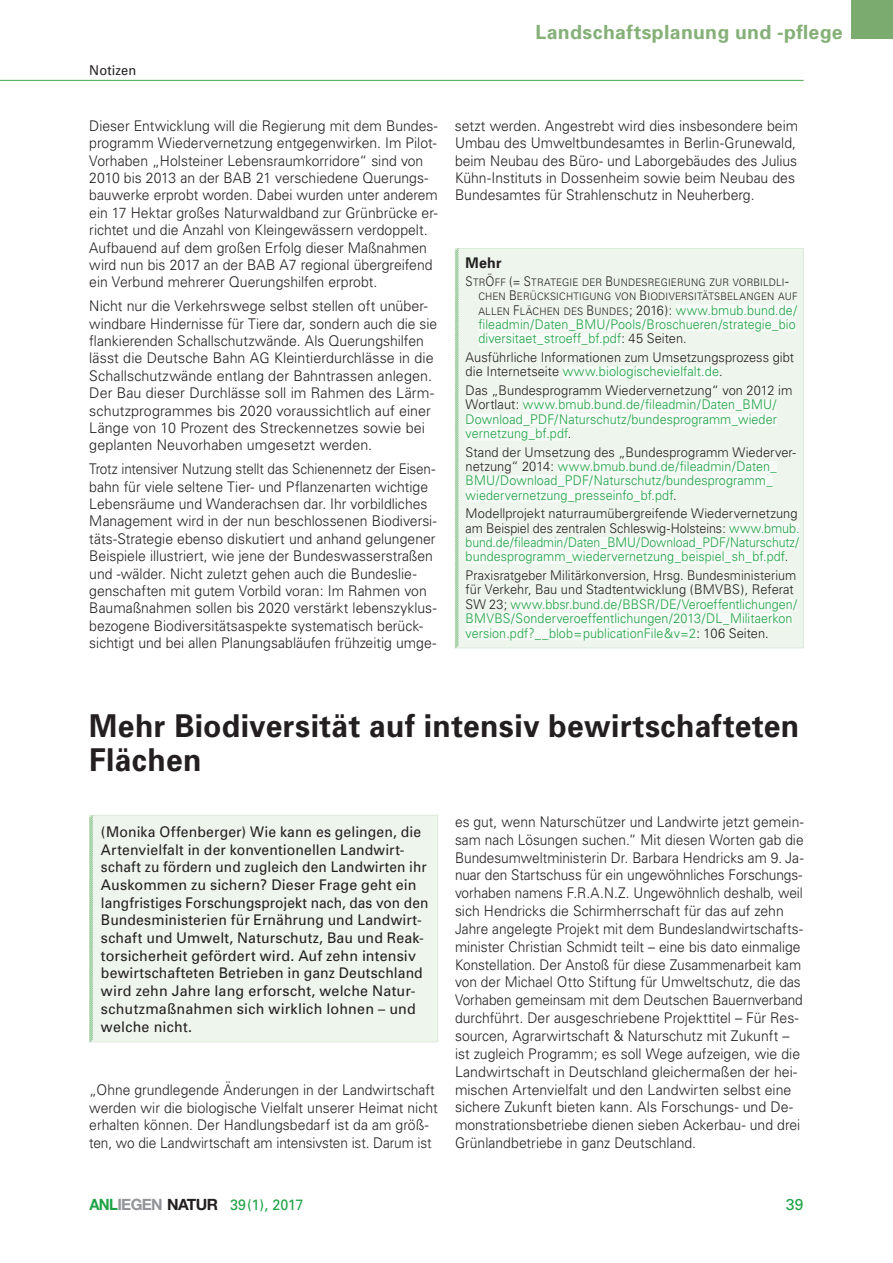
<style>
.page{position:relative;width:893px;height:1263px;background:#fff}
.page>*{position:absolute;margin:0;border:0;box-sizing:border-box;transform-origin:0 0}
.H1__Haupttitel{font:700 31.5px/34.5px "Univers";letter-spacing:.015em;color:#231f20;scale:.95 1}
.t1{font:700 19.5px "Univers";letter-spacing:.015em;color:#85b078}
.t2{font:15.75px "Univers";color:#1fa245}
.t3{font:15px "Univers";letter-spacing:-.01em;color:#1fa245;scale:.95 1}
.P1__Fließtext_2Sp{font:300 14.7px/17.9px "Univers";color:#231f20;scale:.94 1}
.P1__Fließtext_2Sp-2{font:300 14.7px/17.4px "Univers";color:#231f20;scale:.95 1}
.P1__Fließtext_2Sp-3{font:300 14.7px/17.4px "Univers";color:#231f20;scale:.92 1}
.P2__Zusammenfassung{font:14.7px/17.7px "Univers";letter-spacing:.01em;color:#231f20;scale:.95 1}
.P1__Fließtext_2Sp-4{font:300 14.7px/17.4px "Univers";color:#231f20}
.H8__Kol_Titel_4{font:700 14.7px "Univers";color:#231f20;scale:.96 1}
.t4{font:13.5px "Univers";letter-spacing:.01em;color:#231f20;scale:.95 1}
.P8__GliedLit{font:300 13.35px/14.4px "Univers";letter-spacing:.005em;color:#1fa245;scale:.94 1}
.P8__GliedLit-2{font:300 13.35px/14.4px "Univers";letter-spacing:.005em;color:#231f20;scale:.96 1}
.P8__GliedLit-3{font:300 10.35px/14.4px "Univers";letter-spacing:.015em;color:#231f20;scale:.96 1}
.s1{font-size:13.35px}
.s2{font-size:13.8px}
.s3{font-size:13.35px;color:#1fa245}
.s4{color:#231f20}
.s5{color:#1fa245}
.s6{font-family:"Helvetica Neue";font-weight:700;font-size:15.6px}
.s7{font-family:"Helvetica Neue";font-weight:700;font-size:15.6px;color:#939598}
.s8{font-family:"Helvetica Neue";font-weight:700;font-size:15.6px;color:#231f20}
</style>
<div class="page">
<hr style="left:0;top:80px;width:804px;height:1px;background:#57b061">
<div style="left:851px;top:0;width:42px;height:39px;background:#7cab70"></div>
<div style="left:455px;top:248px;width:349px;height:400px;background:#edf5ec;border:1px solid #dbebda"></div>
<svg style="left:454px;top:248px;width:5px;height:401px"></svg>
<div style="left:676px;top:304px;width:121px;height:13px;background:#f7fbf7"></div>
<div style="left:478px;top:319px;width:318px;height:12px;background:#f7fbf7"></div>
<div style="left:478px;top:333px;width:143px;height:13px;background:#f7fbf7"></div>
<div style="left:563px;top:366px;width:156px;height:13px;background:#f7fbf7"></div>
<div style="left:523px;top:399px;width:253px;height:13px;background:#f7fbf7"></div>
<div style="left:466px;top:413px;width:311px;height:13px;background:#f7fbf7"></div>
<div style="left:466px;top:428px;width:102px;height:13px;background:#f7fbf7"></div>
<div style="left:558px;top:461px;width:219px;height:13px;background:#f7fbf7"></div>
<div style="left:466px;top:475px;width:307px;height:13px;background:#f7fbf7"></div>
<div style="left:466px;top:490px;width:203px;height:12px;background:#f7fbf7"></div>
<div style="left:729px;top:523px;width:70px;height:12px;background:#f7fbf7"></div>
<div style="left:466px;top:537px;width:333px;height:13px;background:#f7fbf7"></div>
<div style="left:466px;top:551px;width:315px;height:13px;background:#f7fbf7"></div>
<div style="left:510px;top:599px;width:287px;height:12px;background:#f7fbf7"></div>
<div style="left:466px;top:613px;width:326px;height:13px;background:#f7fbf7"></div>
<div style="left:466px;top:627px;width:230px;height:13px;background:#f7fbf7"></div>
<div style="left:89px;top:815px;width:349px;height:227px;background:#edf5ec;border:1px solid #dbebda"></div>
<svg style="left:89px;top:815px;width:5px;height:228px"></svg>
<p class="t4" style="left:89px;top:62px;width:51px">Notizen</p>
<p class="P1__Fließtext_2Sp-2" style="left:89px;top:117px;width:368px">Dieser Entwicklung will die Regierung mit dem Bundes&shy;programm Wiedervernetzung entgegenwirken. Im Pilot-- Vorhaben „Holsteiner Lebensraumkorridore“ sind von 2010 bis 2013 an der BAB 21 verschiedene Querungs&shy;bauwerke erprobt worden. Dabei wurden unter anderem ein 17 Hektar großes Naturwaldband zur Grünbrücke er&shy;richtet und die Anzahl von Kleingewässern verdoppelt.<br>Aufbauend auf dem großen Erfolg dieser Maßnahmen wird nun bis 2017 an der BAB A7 regional übergreifend ein Verbund mehrerer Querungshilfen erprobt.</p>
<p class="P1__Fließtext_2Sp-4" style="left:89px;top:297px;width:349px">Nicht nur die Verkehrswege selbst stellen oft unüber&shy;windbare Hindernisse für Tiere dar, sondern auch die sie flankierenden Schallschutzwände. Als Querungshilfen lässt die Deutsche Bahn AG Kleintierdurchlässe in die Schallschutzwände entlang der Bahntrassen anlegen.<br>Der Bau dieser Durchlässe soll im Rahmen des Lärm&shy;schutzprogrammes bis 2020 voraussichtlich auf einer Länge von 10 Prozent des Streckennetzes sowie bei geplanten Neuvorhaben umgesetzt werden.</p>
<p class="P1__Fließtext_2Sp-3" style="left:89px;top:460px;width:379px">Trotz intensiver Nutzung stellt das Schienennetz der Eisen&shy;bahn für viele seltene Tier- und Pflanzenarten wichtige Lebensräume und Wanderachsen dar. Ihr vorbildliches Management wird in der nun beschlossenen Biodiversi&shy;täts-Strategie ebenso diskutiert und anhand gelungener Beispiele illustriert, wie jene der Bundeswasserstraßen und -wälder. Nicht zuletzt gehen auch die Bundeslie&shy;genschaften mit gutem Vorbild voran: Im Rahmen von Baumaßnahmen sollen bis 2020 verstärkt lebenszyklus&shy;bezogene Biodiversitätsaspekte systematisch berück&shy;sichtigt und bei allen Planungsabläufen frühzeitig umge-</p>
<h2 class="t1" style="left:536px;top:20px;width:309px">Landschaftsplanung und -pflege</h2>
<p class="P1__Fließtext_2Sp-2" style="left:455px;top:117px;width:363px">setzt werden. Angestrebt wird dies insbesondere beim Umbau des Umweltbundesamtes in Berlin-Grunewald, beim Neubau des Büro- und Laborgebäudes des Julius Kühn-Instituts in Dossenheim sowie beim Neubau des Bundesamtes für Strahlenschutz in Neuherberg.</p>
<p class="H8__Kol_Titel_4" style="left:466px;top:254px;width:39px">Mehr</p>
<p class="P8__GliedLit-3" style="left:478px;top:275px;width:334px;text-indent:-13px"><span class="s1">S</span>TR<span class="s1">Ö</span>FF <span class="s1">(= S</span>TRATEGIE DER <span class="s1">B</span>UNDESREGIERUNG ZUR VORBILDLI<span class="s2">-<br></span>CHEN <span class="s1">B</span>ERÜCKSICHTIGUNG VON <span class="s1">B</span>IODIVERSITÄTSBELANGEN AUF<br>ALLEN <span class="s1">F</span>LÄCHEN DES <span class="s1">B</span>UNDES<span class="s2">;</span> <span class="s1">2016):</span> <span class="s3">www.bmub.bund.de/</span></p>
<p class="P8__GliedLit" style="left:478px;top:317px;width:339px">fileadmin/Daten_BMU/Pools/Broschueren/strategie_bio diversitaet_stroeff_bf.pdf<span class="s4">: 45 Seiten.</span></p>
<p class="P8__GliedLit-2" style="left:466px;top:350px;width:344px">Ausführliche Informationen zum Umsetzungsprozess gibt die Internetseite <span class="s5">www.biologischevielfalt.de</span>.</p>
<p class="P8__GliedLit" style="left:466px;top:383px;width:349px"><span class="s4">Das „Bundesprogramm Wiedervernetzung“ von 2012 im Wortlaut:</span> www.bmub.bund.de/fileadmin/Daten_BMU/ Download_PDF/Naturschutz/bundesprogramm_wieder vernetzung_bf.pdf<span class="s4">.</span></p>
<p class="P8__GliedLit" style="left:466px;top:445px;width:353px"><span class="s4">Stand der Umsetzung des „Bundesprogramm Wiederver&shy;netzung“ 2014:</span> www.bmub.bund.de/fileadmin/Daten_ BMU/Download_PDF/Naturschutz/bundesprogramm_ wiedervernetzung_presseinfo_bf.pdf<span class="s4">.</span></p>
<p class="P8__GliedLit" style="left:466px;top:506px;width:357px"><span class="s4">Modellprojekt naturraumübergreifende Wiedervernetzung am Beispiel des zentralen Schleswig-Holsteins:</span> www.bmub. bund.de/fileadmin/Daten_BMU/Download_PDF/Naturschutz/ bundesprogramm_wiedervernetzung_beispiel_sh_bf.pdf<span class="s4">.</span></p>
<p class="P8__GliedLit" style="left:466px;top:568px;width:354px"><span class="s4">Praxisratgeber Militärkonversion, Hrsg. Bundesministerium für Verkehr, Bau und Stadtentwicklung (BMVBS), Referat SW 23;</span> www.bbsr.bund.de/BBSR/DE/Veroeffentlichungen/ BMVBS/Sonderveroeffentlichungen/2013/DL_Militaerkon version.pdf?__blob=publicationFile&amp;v=2<span class="s4">: 106 Seiten.</span></p>
<h1 class="H1__Haupttitel" style="left:89px;top:708px;width:749px">Mehr Biodiversität auf intensiv bewirtschafteten<br>Flächen</h1>
<p class="P2__Zusammenfassung" style="left:101px;top:823px;width:346px">(Monika Offenberger) Wie kann es gelingen, die Artenvielfalt in der konventionellen Landwirt&shy;schaft zu fördern und zugleich den Landwirten ihr Auskommen zu sichern? Dieser Frage geht ein langfristiges Forschungsprojekt nach, das von den Bundesministerien für Ernährung und Landwirt&shy;schaft und Umwelt, Naturschutz, Bau und Reak&shy;torsicherheit gefördert wird. Auf zehn intensiv bewirtschafteten Betrieben in ganz Deutschland wird zehn Jahre lang erforscht, welche Natur&shy;schutzmaßnahmen sich wirklich lohnen – und welche nicht.</p>
<p class="P1__Fließtext_2Sp" style="left:89px;top:1081px;width:372px">„Ohne grundlegende Änderungen in der Landwirtschaft werden wir die biologische Vielfalt unserer Heimat nicht erhalten können. Der Handlungsbedarf ist da am größ&shy;ten, wo die Landwirtschaft am intensivsten ist. Darum ist</p>
<p class="P1__Fließtext_2Sp" style="left:455px;top:813px;width:372px">es gut, wenn Naturschützer und Landwirte jetzt gemein&shy;sam nach Lösungen suchen.“ Mit diesen Worten gab die Bundesumweltministerin Dr. Barbara Hendricks am 9. Ja&shy;nuar den Startschuss für ein ungewöhnliches Forschungs&shy;vorhaben namens F.R.A.N.Z. Ungewöhnlich deshalb, weil sich Hendricks die Schirmherrschaft für das auf zehn Jahre angelegte Projekt mit dem Bundeslandwirtschafts&shy;minister Christian Schmidt teilt – eine bis dato einmalige Konstellation. Der Anstoß für diese Zusammenarbeit kam von der Michael Otto Stiftung für Umweltschutz, die das Vorhaben gemeinsam mit dem Deutschen Bauernverband durchführt. Der ausgeschriebene Projekttitel – Für Res&shy;sourcen, Agrarwirtschaft &amp; Naturschutz mit Zukunft – ist zugleich Programm; es soll Wege aufzeigen, wie die Landwirtschaft in Deutschland gleichermaßen der hei&shy;mischen Artenvielfalt und den Landwirten selbst eine sichere Zukunft bieten kann. Als Forschungs- und De&shy;monstrationsbetriebe dienen sieben Ackerbau- und drei Grünlandbetriebe in ganz Deutschland.</p>
<p class="t3" style="left:89px;top:1196px;width:227px"><span class="s6">ANL</span><span class="s7">IEGEN</span> <span class="s8">NATUR</span> 39(1), 2017</p>
<p class="t2" style="left:786px;top:1195px;width:19px">39</p>
</div>
